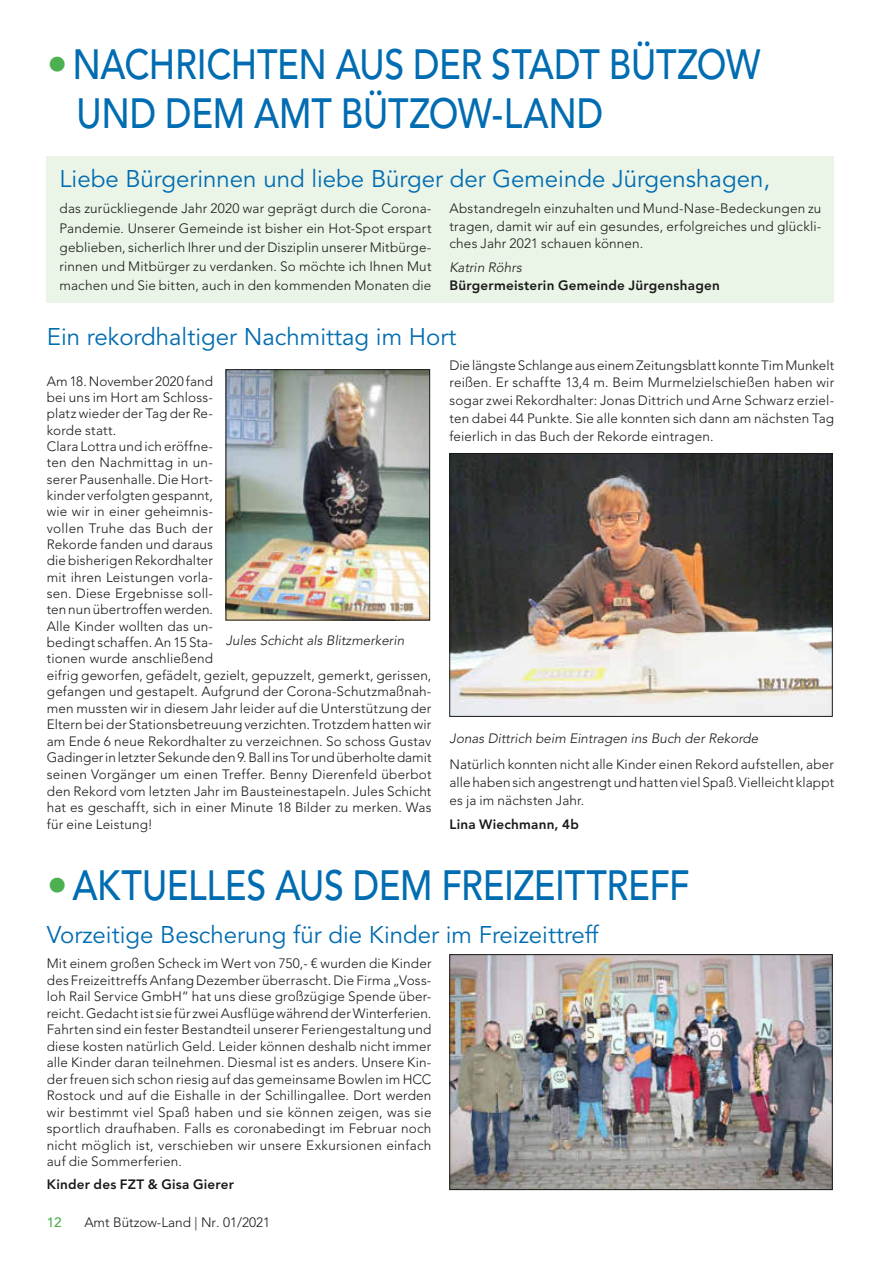
<style>
.page{position:relative;width:881px;height:1263px;background:#fff}
.page>*{position:absolute;margin:0;border:0;box-sizing:border-box;transform-origin:0 0}
.t1{font:500 42px/49.5px "Avenir LT";letter-spacing:-.01em;color:#006cb1;scale:.85 1}
.t2{font:24px "Avenir LT";color:#006cb1}
.t3{font:300 13.5px/16.4px "Avenir LT";letter-spacing:.01em;color:#1a1a18;text-align:justify}
.t4{font:italic 300 13.5px "Avenir LT";color:#1a1a18}
.t5{font:800 13.5px "Avenir LT";letter-spacing:.015em;color:#1a1a18}
.t6{font:500 13.5px "Avenir LT";color:#4cb050}
.s1{color:#4cb050}
</style>
<div class="page">
<div style="left:47px;top:156px;width:786px;height:147px;background:#eaf4e7"></div>
<img style="left:228px;top:371px;width:199px;height:247px">
<div style="left:226px;top:369px;width:203px;height:251px;border:1px solid #1a1a18"></div>
<img style="left:451px;top:455px;width:379px;height:260px">
<div style="left:449px;top:453px;width:383px;height:264px;border:1px solid #1a1a18"></div>
<img style="left:451px;top:956px;width:379px;height:232px">
<div style="left:449px;top:954px;width:383px;height:236px;border:1px solid #1a1a18"></div>
<h1 class="t1" style="left:77px;top:41px;width:805px;text-indent:-30px"><span class="s1">•</span>NACHRICHTEN AUS DER STADT BÜTZOW<br>UND DEM AMT BÜTZOW-LAND</h1>
<h2 class="t2" style="left:60px;top:165px;width:711px">Liebe Bürgerinnen und liebe Bürger der Gemeinde Jürgenshagen,</h2>
<p class="t3" style="left:60px;top:199px;width:373px;line-height:19.2px">das zurückliegende Jahr 2020 war geprägt durch die Corona-Pandemie. Unserer Gemeinde ist bisher ein Hot-Spot erspart geblieben, sicherlich Ihrer und der Disziplin unserer Mitbürge&shy;rinnen und Mitbürger zu verdanken. So möchte ich Ihnen Mut machen und Sie bitten, auch in den kommenden Monaten die</p>
<p class="t3" style="left:449px;top:200px;width:373px;line-height:17.4px">Abstandregeln einzuhalten und Mund-Nase-Bedeckungen zu tragen, damit wir auf ein gesundes, erfolgreiches und glückli&shy;ches Jahr 2021 schauen können.</p>
<p class="t4" style="left:449px;top:260px;width:74px">Katrin Röhrs</p>
<p class="t5" style="left:449px;top:277px;width:272px">Bürgermeisterin Gemeinde Jürgenshagen</p>
<h2 class="t2" style="left:47px;top:323px;width:411px">Ein rekordhaltiger Nachmittag im Hort</h2>
<p class="t3" style="left:449px;top:356px;width:386px;line-height:17.7px">Die längste Schlange aus einem Zeitungsblatt konnte Tim Munkelt reißen. Er schaffte 13,4 m. Beim Murmelzielschießen haben wir sogar zwei Rekordhalter: Jonas Dittrich und Arne Schwarz erziel&shy;ten dabei 44 Punkte. Sie alle konnten sich dann am nächsten Tag feierlich in das Buch der Rekorde eintragen.</p>
<p class="t3" style="left:47px;top:373px;width:386px;text-align:left">Am 18. November 2020 fand<br>bei uns im Hort am Schloss-<br>platz wieder der Tag der Re-<br>korde statt.<br>Clara Lottra und ich eröffne-<br>ten den Nachmittag in un-<br>serer Pausenhalle. Die Hort-<br>kinder verfolgten gespannt,<br>wie wir in einer geheimnis-<br>vollen Truhe das Buch der<br>Rekorde fanden und daraus<br>die bisherigen Rekordhalter<br>mit ihren Leistungen vorla-<br>sen. Diese Ergebnisse soll-<br>ten nun übertroffen werden.<br>Alle Kinder wollten das un-<br>bedingt schaffen. An 15 Sta-<br>tionen wurde anschließend<br>eifrig geworfen, gefädelt, gezielt, gepuzzelt, gemerkt, gerissen, gefangen und gestapelt. Aufgrund der Corona-Schutzmaßnah&shy;men mussten wir in diesem Jahr leider auf die Unterstützung der Eltern bei der Stationsbetreuung verzichten. Trotzdem hatten wir am Ende 6 neue Rekordhalter zu verzeichnen. So schoss Gustav Gadinger in letzter Sekunde den 9. Ball ins Tor und überholte damit seinen Vorgänger um einen Treffer. Benny Dierenfeld überbot den Rekord vom letzten Jahr im Bausteinestapeln. Jules Schicht hat es geschafft, sich in einer Minute 18 Bilder zu merken. Was für eine Leistung!</p>
<p class="t4" style="left:226px;top:633px;width:180px">Jules Schicht als Blitzmerkerin</p>
<p class="t4" style="left:449px;top:730px;width:310px">Jonas Dittrich beim Eintragen ins Buch der Rekorde</p>
<p class="t3" style="left:449px;top:756px;width:386px;line-height:17.7px">Natürlich konnten nicht alle Kinder einen Rekord aufstellen, aber alle haben sich angestrengt und hatten viel Spaß. Vielleicht klappt es ja im nächsten Jahr.</p>
<p class="t5" style="left:449px;top:816px;width:131px">Lina Wiechmann, 4b</p>
<h1 class="t1" style="left:47px;top:861px;width:757px"><span class="s1">•</span>AKTUELLES AUS DEM FREIZEITTREFF</h1>
<h2 class="t2" style="left:47px;top:921px;width:553px">Vorzeitige Bescherung für die Kinder im Freizeittreff</h2>
<p class="t3" style="left:47px;top:955px;width:386px">Mit einem großen Scheck im Wert von 750,- € wurden die Kinder des Freizeittreffs Anfang Dezember überrascht. Die Firma „Voss&shy;loh Rail Service GmbH“ hat uns diese großzügige Spende über&shy;reicht. Gedacht ist sie für zwei Ausflüge während der Winterferien.<br>Fahrten sind ein fester Bestandteil unserer Feriengestaltung und diese kosten natürlich Geld. Leider können deshalb nicht immer alle Kinder daran teilnehmen. Diesmal ist es anders. Unsere Kin&shy;der freuen sich schon riesig auf das gemeinsame Bowlen im HCC Rostock und auf die Eishalle in der Schillingallee. Dort werden wir bestimmt viel Spaß haben und sie können zeigen, was sie sportlich draufhaben. Falls es coronabedingt im Februar noch nicht möglich ist, verschieben wir unsere Exkursionen einfach auf die Sommerferien.</p>
<p class="t5" style="left:47px;top:1177px;width:189px">Kinder des FZT &amp; Gisa Gierer</p>
<p class="t6" style="left:47px;top:1214px;width:17px">12</p>
<p class="t3" style="left:84px;top:1214px;width:187px">Amt Bützow-Land | Nr. 01/2021</p>
</div>
